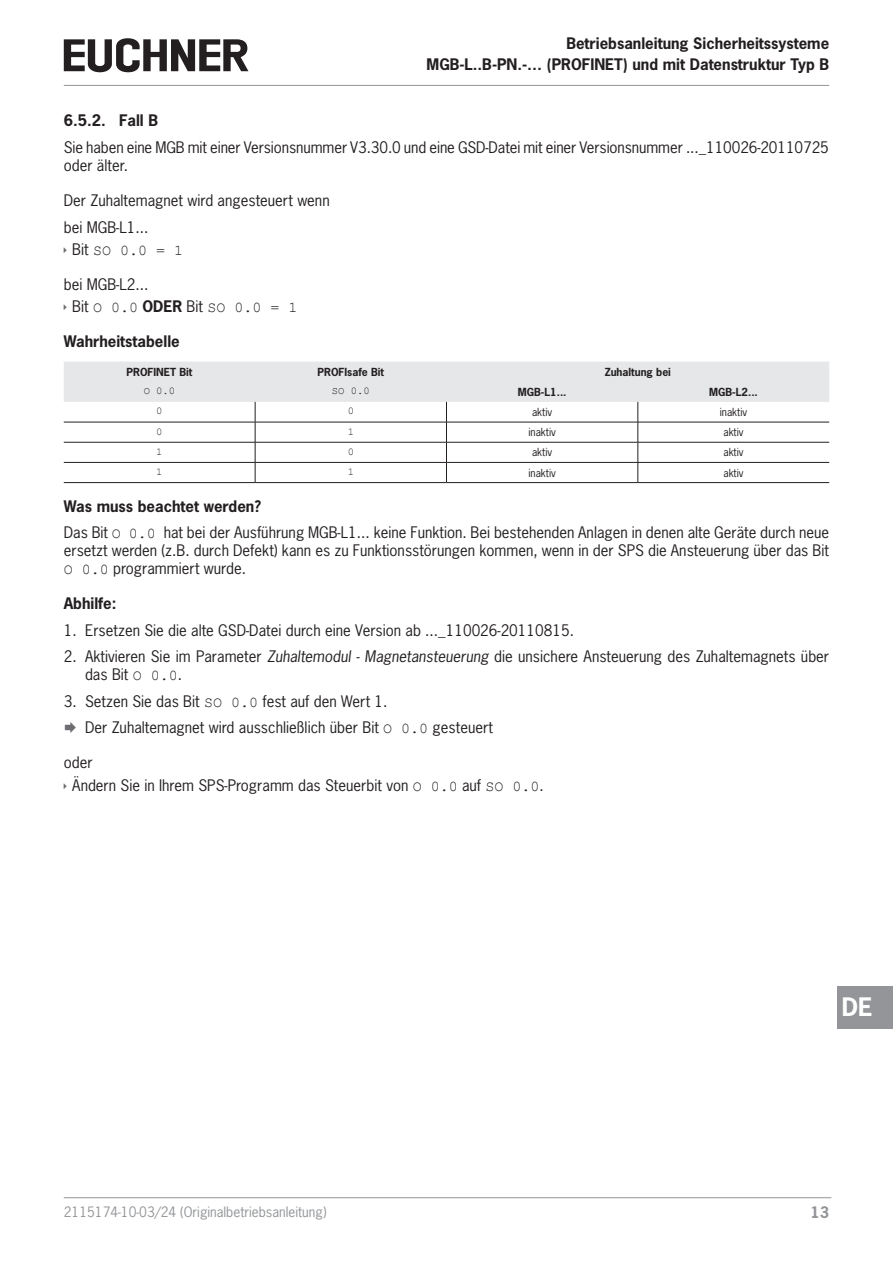
<style>
.page{position:relative;width:893px;height:1263px;background:#fff}
.page>*{position:absolute;margin:0;border:0;box-sizing:border-box;transform-origin:0 0}
.t1{font:700 24px "News Gothic Std";color:#fff}
.paragraph_last{font:15px/18px "News Gothic Std";color:#231f20}
.paragraph{font:700 15px/20.1px "News Gothic Std";color:#231f20;text-align:right}
.paragraph-2{font:15px "News Gothic Std";color:#231f20}
.t2{font:15px "Courier New";color:#231f20}
.t3{font:700 15px "News Gothic Std";color:#939598}
.t4{font:13.5px "News Gothic Std";color:#939598}
.tableheadcentered{font:700 10.5px "News Gothic Std";color:#231f20}
.tablebodycentred{font:10.5px "News Gothic Std";color:#231f20}
.tableheadcentered-2{font:10.5px "Courier New";color:#231f20}
.tablebodycentred-2{font:10.5px "Courier New";color:#231f20}
.s1{font-family:"News Gothic Std"}
.s2{font-family:"News Gothic Std";font-weight:700}
.s3{font-family:"Courier New"}
.s4{font-style:italic}
.s5{color:#6c6d70}
</style>
<div class="page">
<hr style="left:64px;top:85px;width:765px;height:1px;background:#939598">
<hr style="left:64px;top:1197px;width:767px;height:1px;background:#939598">
<svg style="left:64px;top:38px;width:184px;height:34px"></svg>
<div style="left:838px;top:986px;width:55px;height:43px;background:#939598"></div>
<svg style="left:64px;top:362px;width:765px;height:120px"></svg>
<hr style="left:64px;top:482px;width:191px;height:1px;background:#231f20">
<hr style="left:255px;top:482px;width:191px;height:1px;background:#231f20">
<hr style="left:446px;top:482px;width:192px;height:1px;background:#231f20">
<hr style="left:638px;top:482px;width:191px;height:1px;background:#231f20">
<p class="paragraph" style="left:427px;top:33px;width:404px">Betriebsanleitung Sicherheitssysteme<br>MGB-L..B-PN.-… (PROFINET) und mit Datenstruktur Typ B</p>
<p class="paragraph" style="left:64px;top:110px;width:96px">6.5.2. Fall B</p>
<p class="paragraph_last" style="left:64px;top:138px;width:767px">Sie haben eine MGB mit einer Versionsnummer V3.30.0 und eine GSD-Datei mit einer Versionsnummer ..._110026-20110725 oder älter.</p>
<p class="paragraph-2" style="left:64px;top:191px;width:267px">Der Zuhaltemagnet wird angesteuert wenn</p>
<p class="paragraph-2" style="left:64px;top:217px;width:86px">bei MGB-L1...</p>
<p class="t2" style="left:72px;top:241px;width:112px"><span class="s1">Bit</span> SO 0.0 = 1</p>
<p class="paragraph-2" style="left:64px;top:274px;width:86px">bei MGB-L2...</p>
<p class="t2" style="left:72px;top:298px;width:227px"><span class="s1">Bit</span> O 0.0 <span class="s2">ODER</span> <span class="s1">Bit</span> SO 0.0 = 1</p>
<p class="paragraph" style="left:64px;top:331px;width:117px">Wahrheitstabelle</p>
<p class="tableheadcentered" style="left:126px;top:365px;width:67px">PROFINET Bit</p>
<p class="tableheadcentered" style="left:318px;top:365px;width:68px">PROFIsafe Bit</p>
<p class="tableheadcentered" style="left:605px;top:365px;width:68px">Zuhaltung bei</p>
<p class="tableheadcentered-2" style="left:144px;top:384px;width:33px">O 0.0</p>
<p class="tableheadcentered-2" style="left:332px;top:384px;width:39px">SO 0.0</p>
<p class="tableheadcentered" style="left:518px;top:385px;width:50px">MGB-L1...</p>
<p class="tableheadcentered" style="left:709px;top:385px;width:50px">MGB-L2...</p>
<p class="tablebodycentred-2" style="left:156px;top:405px;width:8px">0</p>
<p class="tablebodycentred-2" style="left:348px;top:405px;width:8px">0</p>
<p class="tablebodycentred" style="left:532px;top:405px;width:22px">aktiv</p>
<p class="tablebodycentred" style="left:720px;top:405px;width:29px">inaktiv</p>
<p class="tablebodycentred-2" style="left:156px;top:425px;width:8px">0</p>
<p class="tablebodycentred-2" style="left:348px;top:425px;width:8px">1</p>
<p class="tablebodycentred" style="left:528px;top:425px;width:29px">inaktiv</p>
<p class="tablebodycentred" style="left:723px;top:425px;width:22px">aktiv</p>
<p class="tablebodycentred-2" style="left:156px;top:445px;width:8px">1</p>
<p class="tablebodycentred-2" style="left:348px;top:445px;width:8px">0</p>
<p class="tablebodycentred" style="left:532px;top:446px;width:22px">aktiv</p>
<p class="tablebodycentred" style="left:723px;top:446px;width:22px">aktiv</p>
<p class="tablebodycentred-2" style="left:156px;top:465px;width:8px">1</p>
<p class="tablebodycentred-2" style="left:348px;top:465px;width:8px">1</p>
<p class="tablebodycentred" style="left:528px;top:466px;width:29px">inaktiv</p>
<p class="tablebodycentred" style="left:723px;top:466px;width:22px">aktiv</p>
<p class="paragraph" style="left:64px;top:496px;width:199px">Was muss beachtet werden?</p>
<p class="paragraph_last" style="left:64px;top:523px;width:767px;text-align:justify">Das Bit <span class="s3">O 0.0</span> hat bei der Ausführung MGB-L1... keine Funktion. Bei bestehenden Anlagen in denen alte Geräte durch neue ersetzt werden (z.B. durch Defekt) kann es zu Funktionsstörungen kommen, wenn in der SPS die Ansteuerung über das Bit <span class="s3">O 0.0</span> programmiert wurde.</p>
<p class="paragraph" style="left:64px;top:593px;width:54px">Abhilfe:</p>
<p class="paragraph_last" style="left:64px;top:621px;width:512px">1. Ersetzen Sie die alte GSD-Datei durch eine Version ab ..._110026-20110815.</p>
<p class="paragraph_last" style="left:85px;top:647px;width:746px;text-indent:-21px">2. Aktivieren Sie im Parameter <span class="s4">Zuhaltemodul - Magnetansteuerung</span> die unsichere Ansteuerung des Zuhaltemagnets über das Bit <span class="s3">O 0.0</span>.</p>
<p class="paragraph_last" style="left:64px;top:692px;width:325px">3. Setzen Sie das Bit <span class="s3">SO 0.0</span> fest auf den Wert 1.</p>
<p class="paragraph_last" style="left:64px;top:718px;width:431px"><span class="s5">◻</span> Der Zuhaltemagnet wird ausschließlich über Bit <span class="s3">O 0.0</span> gesteuert</p>
<p class="paragraph-2" style="left:64px;top:753px;width:30px">oder</p>
<p class="paragraph_last" style="left:72px;top:776px;width:473px">Ändern Sie in Ihrem SPS-Programm das Steuerbit von <span class="s3">O 0.0</span> auf <span class="s3">SO 0.0</span>.</p>
<h1 class="t1" style="left:842px;top:991px;width:32px">DE</h1>
<p class="t4" style="left:64px;top:1203px;width:264px">2115174-10-03/24 (Originalbetriebsanleitung)</p>
<p class="t3" style="left:810px;top:1202px;width:20px">13</p>
</div>
